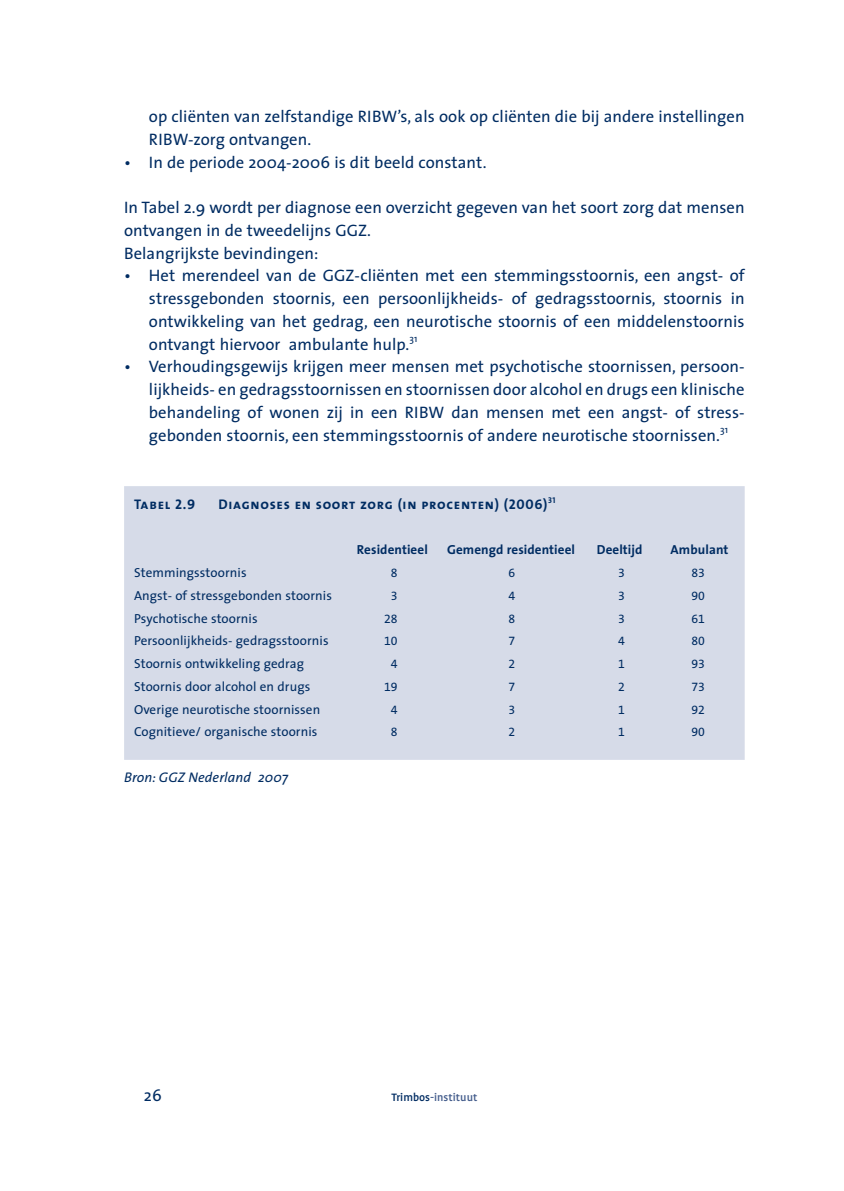
<style>
.page{position:relative;width:844px;height:1191px;background:#fff}
.page>*{position:absolute;margin:0;border:0;box-sizing:border-box;transform-origin:0 0}
.t1{font:16.62px/22.8px "The Sans";letter-spacing:.005em;color:#002c62}
.t2{font:14px "The Sans Bold Caps";letter-spacing:.05em;color:#002c62}
.t3{font:italic 14px "The Sans";letter-spacing:.005em;color:#002c62}
.t4{font:13.12px "The Sans";letter-spacing:.005em;color:#002c62}
.t5{font:700 13.12px "The Sans";letter-spacing:.005em;color:#002c62}
.t6{font:12.25px "The Sans Expert";letter-spacing:.005em;color:#002c62}
.t7{font:500 12.25px "Profile";color:#445d8c}
.t8{font:8.4px "The Sans Bold Caps";color:#002c62}
.s1{color:#002c62}
</style>
<div class="page">
<div style="left:124px;top:486px;width:620px;height:274px;background:#d6dbe8"></div>
<p class="t1" style="left:149px;top:104px;width:597px">op cliënten van zelfstandige RIBW’s, als ook op cliënten die bij andere instellingen<br>RIBW-zorg ontvangen.</p>
<p class="t1" style="left:124px;top:150px;width:364px">• In de periode 2004-2006 is dit beeld constant.</p>
<p class="t1" style="left:124px;top:195px;width:622px">In Tabel 2.9 wordt per diagnose een overzicht gegeven van het soort zorg dat mensen ontvangen in de tweedelijns GGZ.<br>Belangrijkste bevindingen:</p>
<p class="t1" style="left:149px;top:264px;width:597px;text-align:justify;text-indent:-25px">• Het merendeel van de GGZ-cliënten met een stemmingsstoornis, een angst- of stressgebonden stoornis, een persoonlijkheids- of gedragsstoornis, stoornis in ontwikkeling van het gedrag, een neurotische stoornis of een middelenstoornis ontvangt hiervoor ambulante hulp.<sup>31</sup></p>
<p class="t1" style="left:149px;top:355px;width:597px;text-align:justify;text-indent:-25px">• Verhoudingsgewijs krijgen meer mensen met psychotische stoornissen, persoon&shy;lijkheids- en gedragsstoornissen en stoornissen door alcohol en drugs een klinische behandeling of wonen zij in een RIBW dan mensen met een angst- of stress&shy;gebonden stoornis, een stemmingsstoornis of andere neurotische stoornissen.<sup>31</sup></p>
<p class="t2" style="left:134px;top:492px;width:63px">Tabel 2.9</p>
<p class="t2" style="left:218px;top:492px;width:330px">Diagnoses en soort zorg (in procenten) (2006)</p>
<p class="t8" style="left:548px;top:493px;width:9px">31</p>
<p class="t5" style="left:357px;top:539px;width:72px">Residentieel</p>
<p class="t5" style="left:447px;top:539px;width:129px">Gemengd residentieel</p>
<p class="t5" style="left:596px;top:539px;width:47px">Deeltijd</p>
<p class="t5" style="left:670px;top:539px;width:59px">Ambulant</p>
<p class="t4" style="left:134px;top:562px;width:114px">Stemmingsstoornis</p>
<p class="t6" style="left:391px;top:563px;width:8px">8</p>
<p class="t6" style="left:508px;top:563px;width:8px">6</p>
<p class="t6" style="left:618px;top:563px;width:8px">3</p>
<p class="t6" style="left:691px;top:563px;width:15px">83</p>
<p class="t4" style="left:134px;top:584px;width:199px">Angst- of stressgebonden stoornis</p>
<p class="t6" style="left:391px;top:585px;width:8px">3</p>
<p class="t6" style="left:508px;top:585px;width:8px">4</p>
<p class="t6" style="left:618px;top:585px;width:8px">3</p>
<p class="t6" style="left:691px;top:585px;width:15px">90</p>
<p class="t4" style="left:134px;top:607px;width:125px">Psychotische stoornis</p>
<p class="t6" style="left:384px;top:608px;width:15px">28</p>
<p class="t6" style="left:508px;top:608px;width:8px">8</p>
<p class="t6" style="left:618px;top:608px;width:8px">3</p>
<p class="t6" style="left:691px;top:608px;width:15px">61</p>
<p class="t4" style="left:134px;top:630px;width:196px">Persoonlijkheids- gedragsstoornis</p>
<p class="t6" style="left:384px;top:631px;width:15px">10</p>
<p class="t6" style="left:508px;top:631px;width:8px">7</p>
<p class="t6" style="left:618px;top:631px;width:8px">4</p>
<p class="t6" style="left:691px;top:631px;width:15px">80</p>
<p class="t4" style="left:134px;top:653px;width:171px">Stoornis ontwikkeling gedrag</p>
<p class="t6" style="left:391px;top:654px;width:8px">4</p>
<p class="t6" style="left:508px;top:654px;width:8px">2</p>
<p class="t6" style="left:618px;top:654px;width:8px">1</p>
<p class="t6" style="left:691px;top:654px;width:15px">93</p>
<p class="t4" style="left:134px;top:675px;width:178px">Stoornis door alcohol en drugs</p>
<p class="t6" style="left:384px;top:676px;width:15px">19</p>
<p class="t6" style="left:508px;top:676px;width:8px">7</p>
<p class="t6" style="left:618px;top:676px;width:8px">2</p>
<p class="t6" style="left:691px;top:676px;width:15px">73</p>
<p class="t4" style="left:134px;top:698px;width:188px">Overige neurotische stoornissen</p>
<p class="t6" style="left:391px;top:699px;width:8px">4</p>
<p class="t6" style="left:508px;top:699px;width:8px">3</p>
<p class="t6" style="left:618px;top:699px;width:8px">1</p>
<p class="t6" style="left:691px;top:699px;width:15px">92</p>
<p class="t4" style="left:134px;top:721px;width:185px">Cognitieve/ organische stoornis</p>
<p class="t6" style="left:391px;top:722px;width:8px">8</p>
<p class="t6" style="left:508px;top:722px;width:8px">2</p>
<p class="t6" style="left:618px;top:722px;width:8px">1</p>
<p class="t6" style="left:691px;top:722px;width:15px">90</p>
<p class="t3" style="left:124px;top:765px;width:165px">Bron: GGZ Nederland 2007</p>
<p class="t1" style="left:144px;top:1083px;width:19px">26</p>
<p class="t7" style="left:391px;top:1090px;width:87px"><span class="s1">Trimbos</span>-instituut</p>
</div>
